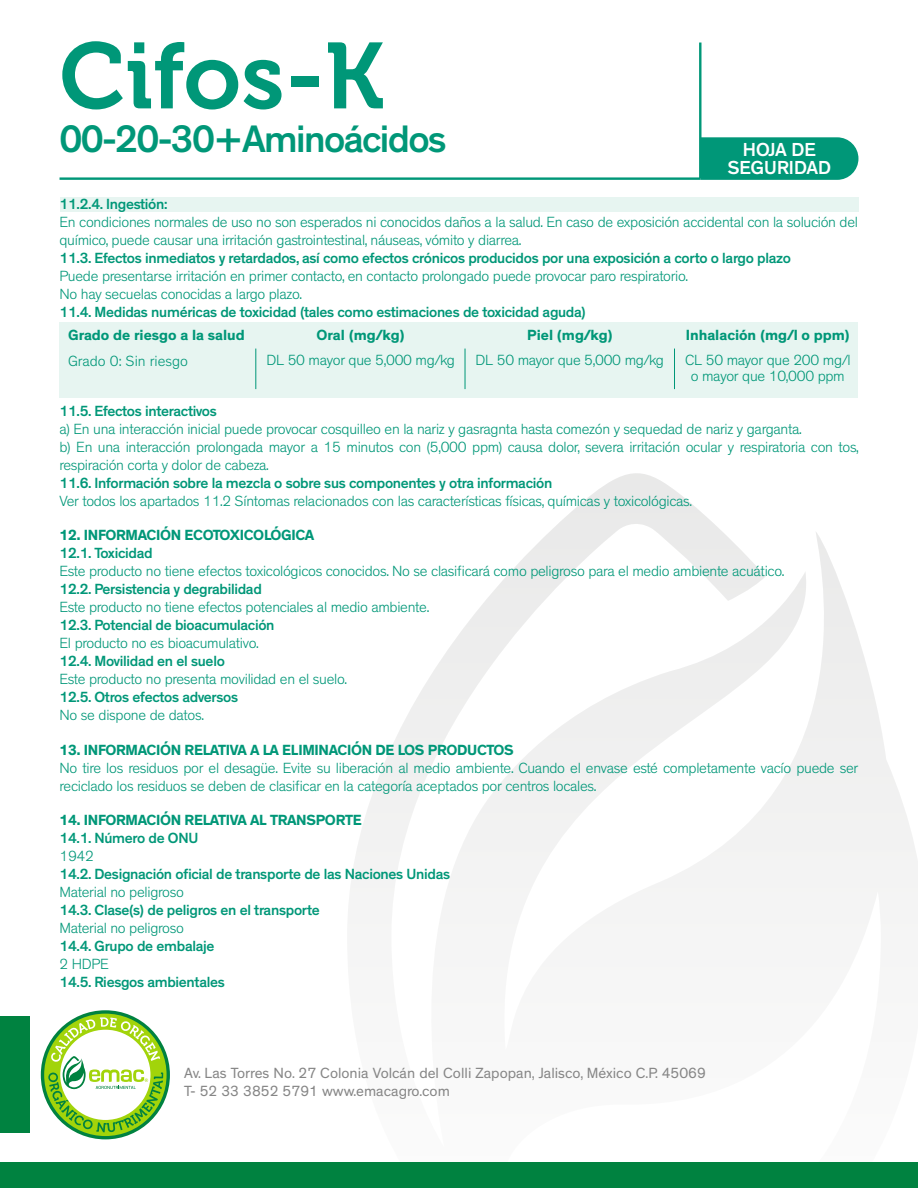
<style>
.page{position:relative;width:918px;height:1188px;background:#fff}
.page>*{position:absolute;margin:0;border:0;box-sizing:border-box;transform-origin:0 0}
.t1{font:93px "Museo 700";color:#009778}
.t2{font:500 39px "Theinhardt";letter-spacing:-.04em;color:#009778}
.t3{font:500 19.2px/18px "Theinhardt";letter-spacing:-.005em;color:#fff;text-align:center}
.t4{font:300 15px/18px "Theinhardt";letter-spacing:-.02em;color:#009778}
.t5{font:500 15px "Theinhardt";letter-spacing:-.02em;color:#009778}
.t6{font:700 15px "Theinhardt";letter-spacing:-.02em;color:#009778}
.t7{font:15px/18px "Theinhardt";color:#868686}
.t8{font:700 15px "Theinhardt";color:#009778}
.t9{font:300 15px "Theinhardt";color:#009778}
</style>
<div class="page">
<div style="left:60px;top:197px;width:798px;height:14px;background:#e7f5f1"></div>
<svg style="left:348px;top:473px;width:570px;height:454px"></svg>
<svg style="left:41px;top:1010px;width:129px;height:129px"></svg>
<div style="left:0;top:1162px;width:918px;height:26px;background:#008240"></div>
<div style="left:0;top:1017px;width:29px;height:116px;background:#008240"></div>
<hr style="left:60px;top:177px;width:640px;height:3px;background:#009778">
<hr style="left:699px;top:43px;width:2px;height:135px;background:#009778">
<svg style="left:700px;top:137px;width:158px;height:43px;background:#099a7d"></svg>
<div style="left:60px;top:322px;width:798px;height:76px;background:#e7f5f1"></div>
<hr style="left:255px;top:349px;width:1px;height:40px;background:#009778">
<hr style="left:465px;top:349px;width:1px;height:40px;background:#009778">
<hr style="left:674px;top:349px;width:1px;height:40px;background:#009778">
<h1 class="t1" style="left:60px;top:25px;width:326px">Cifos-K</h1>
<h2 class="t2" style="left:60px;top:115px;width:389px">00-20-30+Aminoácidos</h2>
<p class="t3" style="left:728px;top:141px;width:105px">HOJA DE<br>SEGURIDAD</p>
<p class="t5" style="left:60px;top:195px;width:110px">11.2.4. Ingestión:</p>
<p class="t4" style="left:60px;top:213px;width:800px">En condiciones normales de uso no son esperados ni conocidos daños a la salud. En caso de exposición accidental con la solución del químico, puede causar una irritación gastrointestinal, náuseas, vómito y diarrea.</p>
<p class="t5" style="left:60px;top:249px;width:733px">11.3. Efectos inmediatos y retardados, así como efectos crónicos producidos por una exposición a corto o largo plazo</p>
<p class="t4" style="left:60px;top:267px;width:630px">Puede presentarse irritación en primer contacto, en contacto prolongado puede provocar paro respiratorio.<br>No hay secuelas conocidas a largo plazo.</p>
<p class="t5" style="left:60px;top:303px;width:528px">11.4. Medidas numéricas de toxicidad (tales como estimaciones de toxicidad aguda)</p>
<p class="t8" style="left:68px;top:326px;width:178px">Grado de riesgo a la salud</p>
<p class="t6" style="left:317px;top:326px;width:90px">Oral (mg/kg)</p>
<p class="t6" style="left:527px;top:326px;width:87px">Piel (mg/kg)</p>
<p class="t8" style="left:686px;top:326px;width:166px">Inhalación (mg/l o ppm)</p>
<p class="t9" style="left:68px;top:352px;width:121px">Grado 0: Sin riesgo</p>
<p class="t4" style="left:266px;top:351px;width:190px">DL 50 mayor que 5,000 mg/kg</p>
<p class="t4" style="left:476px;top:351px;width:190px">DL 50 mayor que 5,000 mg/kg</p>
<p class="t4" style="left:685px;top:352px;width:167px;line-height:16.5px;text-align:center">CL 50 mayor que 200 mg/l o mayor que 10,000 ppm</p>
<p class="t5" style="left:60px;top:402px;width:159px">11.5. Efectos interactivos</p>
<p class="t4" style="left:60px;top:420px;width:801px">a) En una interacción inicial puede provocar cosquilleo en la nariz y gasragnta hasta comezón y sequedad de nariz y garganta.<br>b) En una interacción prolongada mayor a 15 minutos con (5,000 ppm) causa dolor, severa irritación ocular y respiratoria con tos, respiración corta y dolor de cabeza.</p>
<p class="t5" style="left:60px;top:474px;width:494px">11.6. Información sobre la mezcla o sobre sus componentes y otra información</p>
<p class="t4" style="left:60px;top:492px;width:634px">Ver todos los apartados 11.2 Síntomas relacionados con las características físicas, químicas y toxicológicas.</p>
<p class="t6" style="left:60px;top:526px;width:256px">12. INFORMACIÓN ECOTOXICOLÓGICA</p>
<p class="t5" style="left:60px;top:544px;width:95px">12.1. Toxicidad</p>
<p class="t4" style="left:60px;top:562px;width:726px">Este producto no tiene efectos toxicológicos conocidos. No se clasificará como peligroso para el medio ambiente acuático.</p>
<p class="t5" style="left:60px;top:580px;width:204px">12.2. Persistencia y degrabilidad</p>
<p class="t4" style="left:60px;top:598px;width:371px">Este producto no tiene efectos potenciales al medio ambiente.</p>
<p class="t5" style="left:60px;top:616px;width:217px">12.3. Potencial de bioacumulación</p>
<p class="t4" style="left:60px;top:634px;width:201px">El producto no es bioacumulativo.</p>
<p class="t5" style="left:60px;top:652px;width:167px">12.4. Movilidad en el suelo</p>
<p class="t4" style="left:60px;top:670px;width:289px">Este producto no presenta movilidad en el suelo.</p>
<p class="t5" style="left:60px;top:688px;width:180px">12.5. Otros efectos adversos</p>
<p class="t4" style="left:60px;top:706px;width:146px">No se dispone de datos.</p>
<p class="t6" style="left:60px;top:740px;width:456px">13. INFORMACIÓN RELATIVA A LA ELIMINACIÓN DE LOS PRODUCTOS</p>
<p class="t4" style="left:60px;top:759px;width:800px">No tire los residuos por el desagüe. Evite su liberación al medio ambiente. Cuando el envase esté completamente vacío puede ser reciclado los residuos se deben de clasificar en la categoría aceptados por centros locales.</p>
<p class="t6" style="left:60px;top:811px;width:304px">14. INFORMACIÓN RELATIVA AL TRANSPORTE</p>
<p class="t5" style="left:60px;top:829px;width:140px">14.1. Número de ONU</p>
<p class="t4" style="left:60px;top:847px;width:36px">1942</p>
<p class="t5" style="left:60px;top:865px;width:392px">14.2. Designación oficial de transporte de las Naciones Unidas</p>
<p class="t4" style="left:60px;top:883px;width:126px">Material no peligroso</p>
<p class="t5" style="left:60px;top:901px;width:262px">14.3. Clase(s) de peligros en el transporte</p>
<p class="t4" style="left:60px;top:919px;width:126px">Material no peligroso</p>
<p class="t5" style="left:60px;top:937px;width:156px">14.4. Grupo de embalaje</p>
<p class="t4" style="left:60px;top:955px;width:51px">2 HDPE</p>
<p class="t5" style="left:60px;top:973px;width:167px">14.5. Riesgos ambientales</p>
<p class="t7" style="left:184px;top:1065px;width:523px">Av. Las Torres No. 27 Colonia Volcán del Colli Zapopan, Jalisco, México C.P. 45069<br>T- 52 33 3852 5791 www.emacagro.com</p>
</div>
